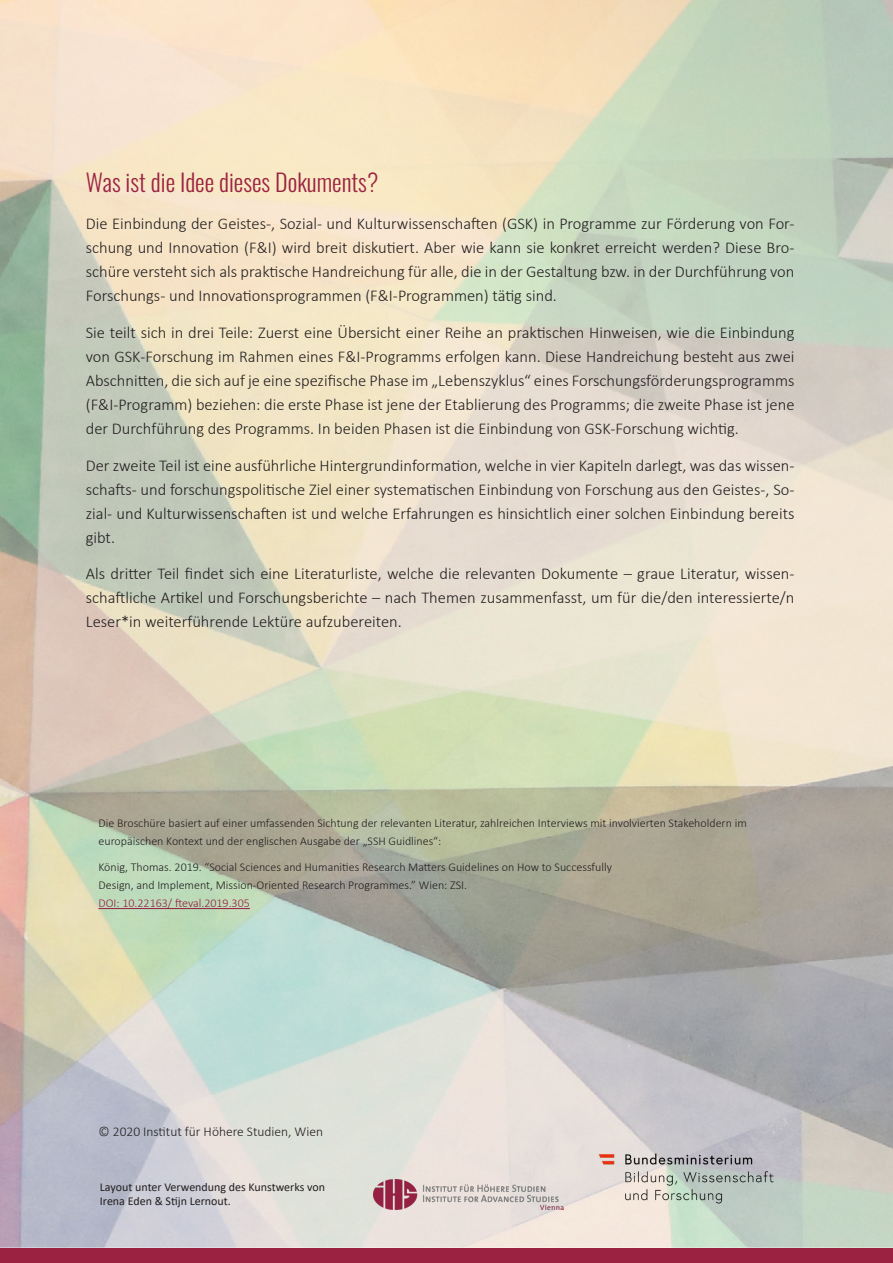
<style>
.page{position:relative;width:893px;height:1263px;background:#fff}
.page>*{position:absolute;margin:0;border:0;box-sizing:border-box;transform-origin:0 0}
.t1{font:300 24px "Oswald";color:#9b2341}
.t2{font:300 16.5px/24px "Calibri";color:#231f20;text-align:justify}
.t3{font:300 13.5px "Calibri";color:#231f20}
.t4{font:300 12px/18px "Calibri";color:#231f20}
.t5{font:12px/13.5px "Calibri";color:#231f20}
.s1{color:#951d44}
</style>
<div class="page">
<img style="left:0;top:0;width:893px;height:1248px">
<div style="left:0;top:1248px;width:893px;height:15px;background:#9b2341"></div>
<hr style="left:99px;top:908px;width:151px;height:1px;background:#951d44">
<img style="left:374px;top:1180px;width:190px;height:30px">
<img style="left:591px;top:1145px;width:192px;height:64px">
<p class="t1" style="left:86px;top:161px;width:294px">Was ist die Idee dieses Dokuments?</p>
<p class="t2" style="left:86px;top:211px;width:710px">Die Einbindung der Geistes-, Sozial- und Kulturwissenschaften (GSK) in Programme zur Förderung von For&shy;schung und Innovation (F&amp;I) wird breit diskutiert. Aber wie kann sie konkret erreicht werden? Diese Bro&shy;schüre versteht sich als praktische Handreichung für alle, die in der Gestaltung bzw. in der Durchführung von Forschungs- und Innovationsprogrammen (F&amp;I-Programmen) tätig sind.</p>
<p class="t2" style="left:86px;top:320px;width:710px">Sie teilt sich in drei Teile: Zuerst eine Übersicht einer Reihe an praktischen Hinweisen, wie die Einbindung von GSK-Forschung im Rahmen eines F&amp;I-Programms erfolgen kann. Diese Handreichung besteht aus zwei Abschnitten, die sich auf je eine spezifische Phase im „Lebenszyklus“ eines Forschungsförderungsprogramms (F&amp;I-Programm) beziehen: die erste Phase ist jene der Etablierung des Programms; die zweite Phase ist jene der Durchführung des Programms. In beiden Phasen ist die Einbindung von GSK-Forschung wichtig.</p>
<p class="t2" style="left:86px;top:453px;width:710px">Der zweite Teil ist eine ausführliche Hintergrundinformation, welche in vier Kapiteln darlegt, was das wissen&shy;schafts- und forschungspolitische Ziel einer systematischen Einbindung von Forschung aus den Geistes-, So&shy;zial- und Kulturwissenschaften ist und welche Erfahrungen es hinsichtlich einer solchen Einbindung bereits gibt.</p>
<p class="t2" style="left:86px;top:562px;width:710px">Als dritter Teil findet sich eine Literaturliste, welche die relevanten Dokumente – graue Literatur, wissen&shy;schaftliche Artikel und Forschungsberichte – nach Themen zusammenfasst, um für die/den interessierte/n Leser*in weiterführende Lektüre aufzubereiten.</p>
<p class="t4" style="left:99px;top:813px;width:650px">Die Broschüre basiert auf einer umfassenden Sichtung der relevanten Literatur, zahlreichen Interviews mit involvierten Stakeholdern im europäischen Kontext und der englischen Ausgabe der „SSH Guidlines“:</p>
<p class="t4" style="left:99px;top:858px;width:515px">König, Thomas. 2019. “Social Sciences and Humanities Research Matters Guidelines on How to Successfully<br>Design, and Implement, Mission-Oriented Research Programmes.” Wien: ZSI.<br><span class="s1">DOI: 10.22163/ fteval.2019.305</span></p>
<p class="t3" style="left:99px;top:1123px;width:226px">© 2020 Institut für Höhere Studien, Wien</p>
<p class="t5" style="left:100px;top:1180px;width:227px">Layout unter Verwendung des Kunstwerks von<br>Irena Eden &amp; Stijn Lernout.</p>
</div>
